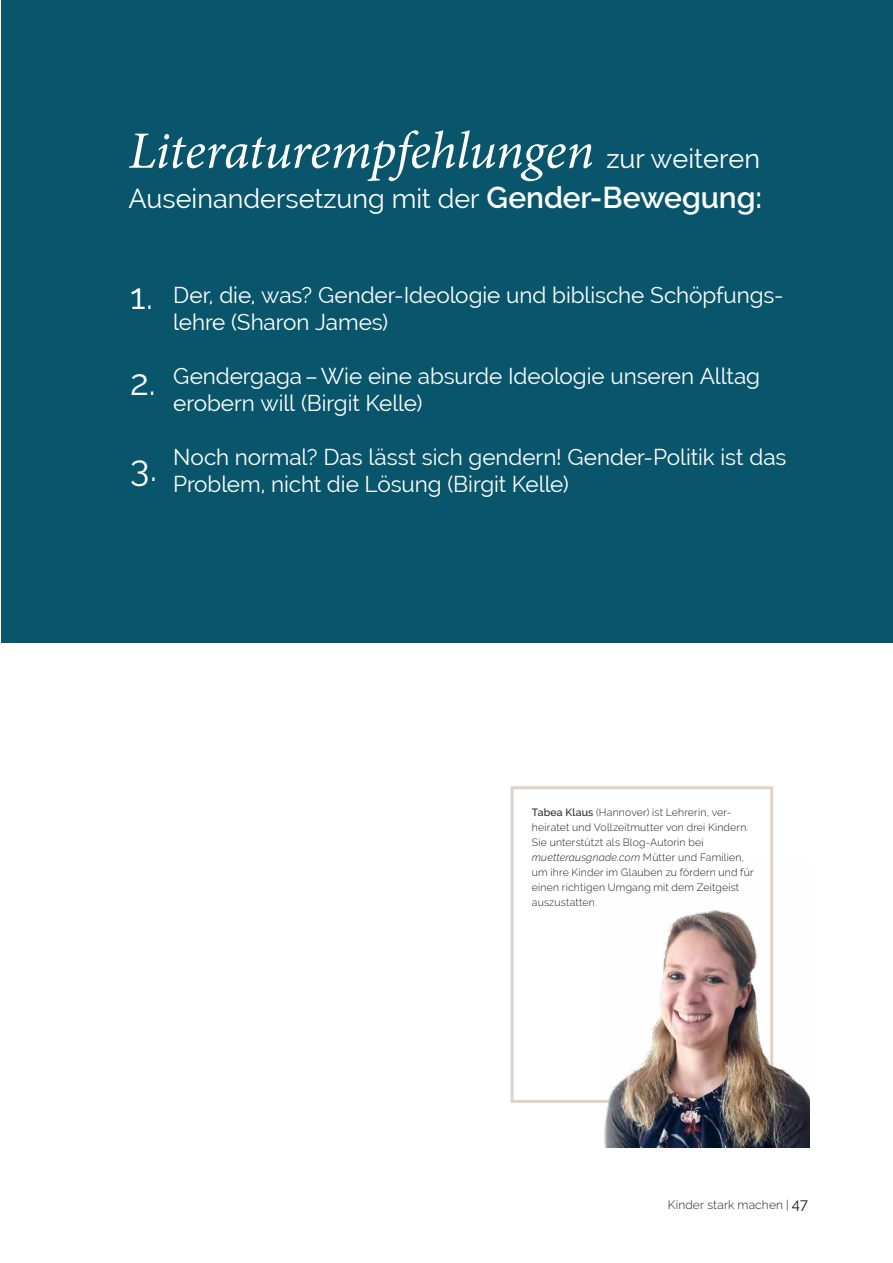
<style>
.page{position:relative;width:893px;height:1263px;background:#fff}
.page>*{position:absolute;margin:0;border:0;box-sizing:border-box;transform-origin:0 0}
.t1{font:italic 52.5px "Minion Pro";letter-spacing:-.015em;color:#fff}
.t2{font:36px "Raleway";color:#fff}
.t3{font:27px "Raleway";color:#fff}
.t4{font:22.5px/27px "Raleway";letter-spacing:-.005em;color:#fff}
.t5{font:300 12px "Raleway";letter-spacing:.015em;color:#221f1f}
.t6{font:300 10.5px/15px "Raleway";letter-spacing:.015em;color:#221f1f}
.s1{font-family:"Raleway";font-style:normal;font-size:27px}
.s2{font-weight:600;font-size:30px}
.s3{font-weight:500}
.s4{font-style:italic}
.s5{font-weight:400;font-size:15px}
</style>
<div class="page">
<div style="left:1px;top:0;width:892px;height:642px;background:#09566c"></div>
<div style="left:511px;top:786px;width:262px;height:317px;background:#fff;border:3px solid #e0d2c8"></div>
<img style="left:600px;top:861px;width:209px;height:286px">
<h1 class="t1" style="left:129px;top:130px;width:633px">Literaturempfehlungen <span class="s1">zur weiteren</span></h1>
<h3 class="t3" style="left:129px;top:187px;width:635px">Auseinandersetzung mit der <span class="s2">Gender-Bewegung:</span></h3>
<h2 class="t2" style="left:130px;top:282px;width:24px">1.</h2>
<h2 class="t2" style="left:130px;top:369px;width:27px">2.</h2>
<h2 class="t2" style="left:130px;top:455px;width:28px">3.</h2>
<h3 class="t4" style="left:173px;top:283px;width:612px">Der, die, was? Gender-Ideologie und biblische Schöpfungs&shy;lehre (Sharon James)</h3>
<h3 class="t4" style="left:173px;top:364px;width:588px">Gendergaga–Wie eine absurde Ideologie unseren Alltag erobern will (Birgit Kelle)</h3>
<h3 class="t4" style="left:173px;top:445px;width:615px">Noch normal? Das lässt sich gendern! Gender-Politik ist das<br>Problem, nicht die Lösung (Birgit Kelle)</h3>
<p class="t6" style="left:532px;top:805px;width:223px"><span class="s3">Tabea Klaus</span> (Hannover) ist Lehrerin, ver&shy;heiratet und Vollzeitmutter von drei Kindern.<br>Sie unterstützt als Blog-Autorin bei <span class="s4">muetterausgnade.com</span> Mütter und Familien, um ihre Kinder im Glauben zu fördern und für einen richtigen Umgang mit dem Zeitgeist auszustatten.</p>
<p class="t5" style="left:668px;top:1200px;width:142px">Kinder stark machen | <span class="s5">47</span></p>
</div>
